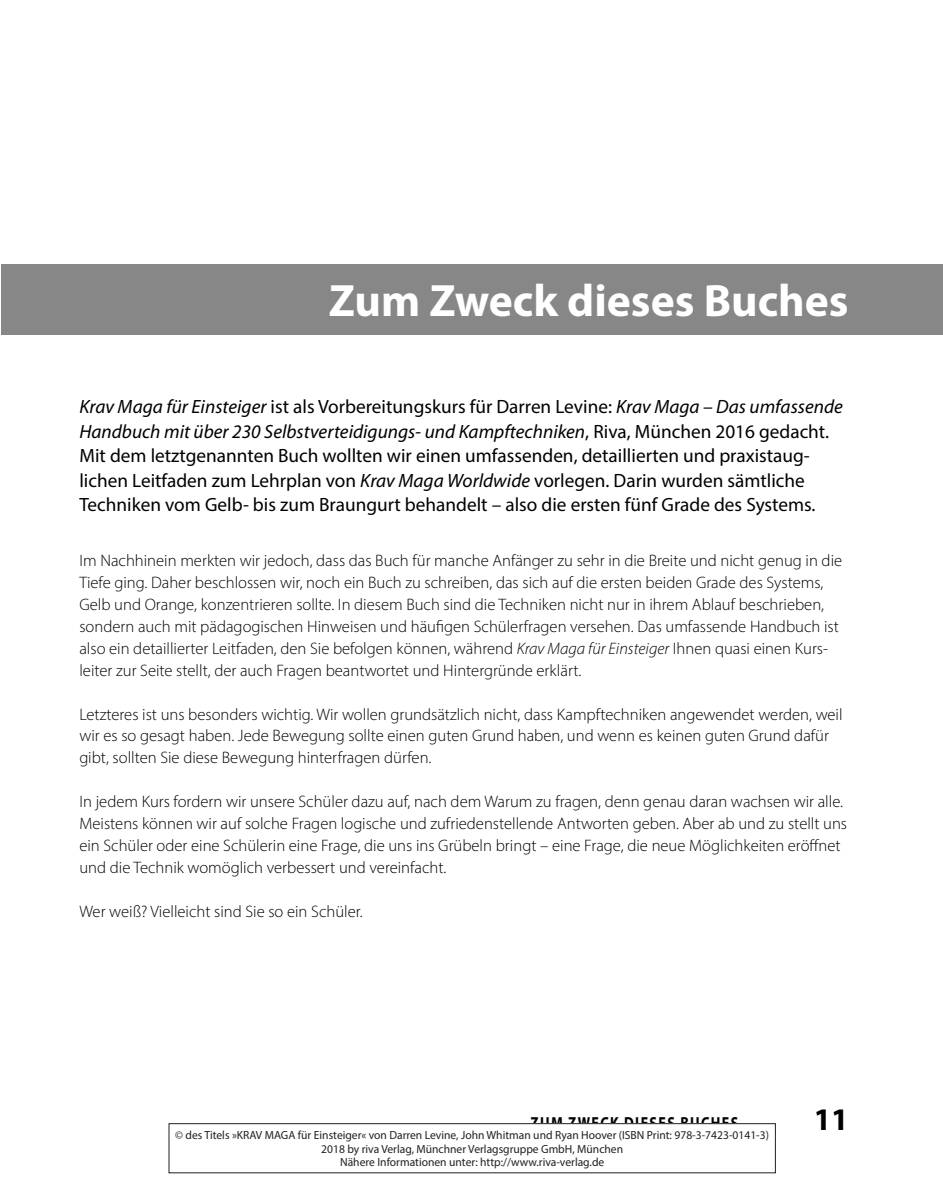
<style>
.page{position:relative;width:943px;height:1191px;background:#fff}
.page>*{position:absolute;margin:0;border:0;box-sizing:border-box;transform-origin:0 0}
.t1{font:700 45.5px "Myriad Pro";color:#fff}
.t2{font:700 31.5px "Myriad Pro";color:#000}
.t3{font:19.25px/24.5px "Myriad Pro";color:#000}
.t4{font:700 17.5px "Myriad Pro";letter-spacing:.1em;color:#000;scale:.8 1}
.t5{font:300 16.62px/21.9px "Myriad Pro";color:#000}
.t6{font:11.72px/13.8px "Myriad Pro";color:#231f20;text-align:center}
.s1{font-style:italic}
</style>
<div class="page">
<div style="left:1px;top:264px;width:942px;height:71px;background:#878787"></div>
<div style="left:168px;top:1123px;width:607px;height:50px;border:1px solid #231f20"></div>
<h1 class="t1" style="left:329px;top:270px;width:521px">Zum Zweck dieses Buches</h1>
<p class="t3" style="left:79px;top:394px;width:765px"><span class="s1">Krav Maga für Einsteiger</span> ist als Vorbereitungskurs für Darren Levine: <span class="s1">Krav Maga – Das umfassende Handbuch mit über 230 Selbstverteidigungs- und Kampftechniken</span>, Riva, München 2016 gedacht.<br>Mit dem letztgenannten Buch wollten wir einen umfassenden, detaillierten und praxistaug&shy;lichen Leitfaden zum Lehrplan von <span class="s1">Krav Maga Worldwide</span> vorlegen. Darin wurden sämtliche Techniken vom Gelb- bis zum Braungurt behandelt – also die ersten fünf Grade des Systems.</p>
<p class="t5" style="left:79px;top:549px;width:764px">Im Nachhinein merkten wir jedoch, dass das Buch für manche Anfänger zu sehr in die Breite und nicht genug in die Tiefe ging. Daher beschlossen wir, noch ein Buch zu schreiben, das sich auf die ersten beiden Grade des Systems, Gelb und Orange, konzentrieren sollte. In diesem Buch sind die Techniken nicht nur in ihrem Ablauf beschrieben, sondern auch mit pädagogischen Hinweisen und häufigen Schülerfragen versehen. Das umfassende Handbuch ist also ein detaillierter Leitfaden, den Sie befolgen können, während <span class="s1">Krav Maga für Einsteiger</span> Ihnen quasi einen Kurs&shy;leiter zur Seite stellt, der auch Fragen beantwortet und Hintergründe erklärt.</p>
<p class="t5" style="left:79px;top:703px;width:764px">Letzteres ist uns besonders wichtig. Wir wollen grundsätzlich nicht, dass Kampftechniken angewendet werden, weil wir es so gesagt haben. Jede Bewegung sollte einen guten Grund haben, und wenn es keinen guten Grund dafür gibt, sollten Sie diese Bewegung hinterfragen dürfen.</p>
<p class="t5" style="left:79px;top:790px;width:769px">In jedem Kurs fordern wir unsere Schüler dazu auf, nach dem Warum zu fragen, denn genau daran wachsen wir alle.<br>Meistens können wir auf solche Fragen logische und zufriedenstellende Antworten geben. Aber ab und zu stellt uns ein Schüler oder eine Schülerin eine Frage, die uns ins Grübeln bringt – eine Frage, die neue Möglichkeiten eröffnet und die Technik womöglich verbessert und vereinfacht.</p>
<p class="t5" style="left:79px;top:900px;width:285px">Wer weiß? Vielleicht sind Sie so ein Schüler.</p>
<p class="t4" style="left:530px;top:1112px;width:261px">Zum Zweck di eses Buches</p>
<h2 class="t2" style="left:813px;top:1099px;width:36px">11</h2>
<p class="t6" style="left:175px;top:1127px;width:595px">© des Titels »KRAV MAGA für Einsteiger« von Darren Levine, John Whitman und Ryan Hoover (ISBN Print: 978-3-7423-0141-3)<br>2018 by riva Verlag, Münchner Verlagsgruppe GmbH, München<br>Nähere Informationen unter: http://www.riva-verlag.de</p>
</div>
